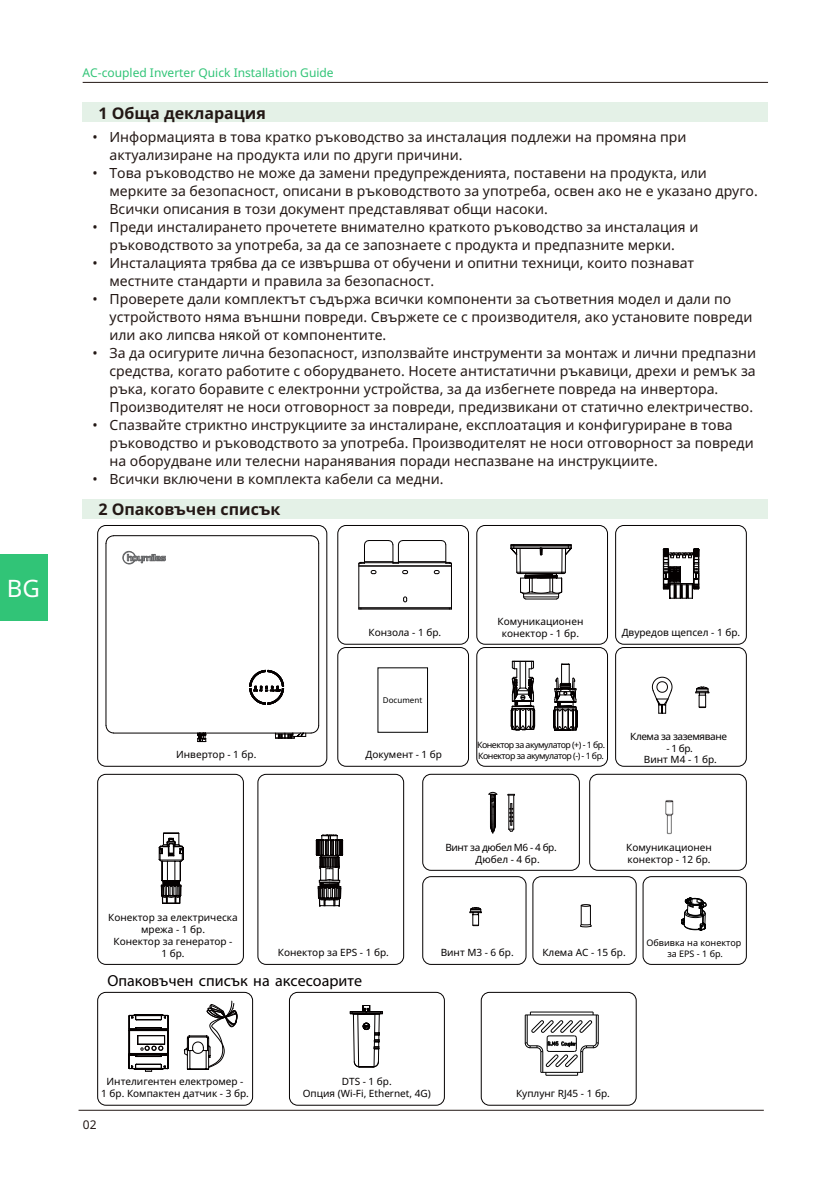
<style>
.page{position:relative;width:840px;height:1191px;background:#fff}
.page>*{position:absolute;margin:0;border:0;box-sizing:border-box;transform-origin:0 0}
.t1{font:24px "Noto Sans";color:#fff}
.t2{font:700 16px "Noto Sans";color:#231815}
.t3{font:16px "Myriad Pro";color:#040000}
.t4{font:14px/18px "Noto Sans";color:#231815}
.t5{font:12px "Noto Sans";color:#31c477}
.t6{font:12px "Noto Sans";color:#231815}
.t7{font:10px/12px "Noto Sans";color:#040000;text-align:center}
.t8{font:10px/11.6px "Noto Sans";letter-spacing:-.04em;color:#040000}
.t9{font:9px "Noto Sans";color:#040000}
.t10{font:8.8px/10.6px "Noto Sans";letter-spacing:-.06em;color:#040000}
.t11{font:8px "Noto Sans";color:#000}
</style>
<div class="page">
<hr style="left:78px;top:1110px;width:685px;height:1px;background:#231815">
<hr style="left:83px;top:82px;width:684px;height:1px;background:#231815">
<hr style="left:451px;top:563px;width:1px;height:46px;background:#040000">
<hr style="left:402px;top:540px;width:39px;height:1px;background:#040000">
<hr style="left:398px;top:561px;width:47px;height:1px;background:#040000">
<hr style="left:398px;top:562px;width:47px;height:1px;background:#040000">
<hr style="left:358px;top:565px;width:93px;height:1px;background:#040000">
<hr style="left:358px;top:607px;width:93px;height:1px;background:#040000">
<hr style="left:358px;top:609px;width:93px;height:1px;background:#040000">
<hr style="left:358px;top:563px;width:1px;height:46px;background:#040000">
<svg style="left:403px;top:596px;width:4px;height:6px"></svg>
<svg style="left:433px;top:540px;width:19px;height:34px"></svg>
<svg style="left:358px;top:540px;width:50px;height:34px"></svg>
<svg style="left:510px;top:544px;width:61px;height:56px"></svg>
<svg style="left:662px;top:548px;width:37px;height:51px"></svg>
<svg style="left:651px;top:676px;width:58px;height:38px"></svg>
<svg style="left:553px;top:663px;width:24px;height:68px"></svg>
<svg style="left:510px;top:660px;width:25px;height:71px"></svg>
<hr style="left:105px;top:543px;width:1px;height:182px;background:#040000">
<hr style="left:113px;top:732px;width:198px;height:1px;background:#040000">
<hr style="left:113px;top:535px;width:198px;height:1px;background:#040000">
<hr style="left:318px;top:543px;width:1px;height:182px;background:#040000">
<svg style="left:105px;top:724px;width:9px;height:10px"></svg>
<svg style="left:105px;top:535px;width:9px;height:9px"></svg>
<svg style="left:310px;top:535px;width:9px;height:9px"></svg>
<svg style="left:122px;top:550px;width:44px;height:15px"></svg>
<svg style="left:196px;top:669px;width:123px;height:73px"></svg>
<div style="left:615px;top:525px;width:131px;height:119px;border:1px solid #040000;border-radius:8px"></div>
<div style="left:476px;top:525px;width:131px;height:119px;border:1px solid #040000;border-radius:8px"></div>
<div style="left:337px;top:525px;width:131px;height:119px;border:1px solid #040000;border-radius:8px"></div>
<div style="left:615px;top:647px;width:131px;height:119px;border:1px solid #040000;border-radius:8px"></div>
<div style="left:476px;top:647px;width:131px;height:119px;border:1px solid #040000;border-radius:8px"></div>
<div style="left:337px;top:647px;width:131px;height:119px;border:1px solid #040000;border-radius:8px"></div>
<div style="left:97px;top:525px;width:230px;height:241px;border:1px solid #040000;border-radius:8px"></div>
<svg style="left:183px;top:1000px;width:55px;height:70px"></svg>
<svg style="left:128px;top:1014px;width:41px;height:58px"></svg>
<hr style="left:530px;top:1011px;width:62px;height:1px;background:#000">
<svg style="left:524px;top:1012px;width:75px;height:63px"></svg>
<div style="left:480px;top:992px;width:156px;height:113px;border:1px solid #040000;border-radius:8px"></div>
<svg style="left:349px;top:1005px;width:34px;height:62px"></svg>
<div style="left:289px;top:992px;width:155px;height:113px;border:1px solid #040000;border-radius:8px"></div>
<div style="left:97px;top:992px;width:156px;height:113px;border:1px solid #040000;border-radius:8px"></div>
<div style="left:257px;top:774px;width:147px;height:190px;border:1px solid #040000;border-radius:8px"></div>
<div style="left:97px;top:774px;width:147px;height:190px;border:1px solid #040000;border-radius:8px"></div>
<svg style="left:158px;top:832px;width:26px;height:72px"></svg>
<svg style="left:315px;top:834px;width:28px;height:73px"></svg>
<div style="left:422px;top:774px;width:157px;height:96px;border:1px solid #040000;border-radius:8px"></div>
<div style="left:589px;top:774px;width:157px;height:96px;border:1px solid #040000;border-radius:8px"></div>
<div style="left:642px;top:876px;width:104px;height:88px;border:1px solid #040000;border-radius:8px"></div>
<div style="left:532px;top:876px;width:104px;height:88px;border:1px solid #040000;border-radius:8px"></div>
<div style="left:422px;top:876px;width:104px;height:88px;border:1px solid #040000;border-radius:8px"></div>
<hr style="left:513px;top:795px;width:1px;height:34px;background:#040000">
<hr style="left:508px;top:795px;width:1px;height:34px;background:#040000">
<svg style="left:508px;top:803px;width:6px;height:29px"></svg>
<svg style="left:488px;top:791px;width:9px;height:43px"></svg>
<svg style="left:469px;top:907px;width:13px;height:19px"></svg>
<img style="left:665px;top:800px;width:9px;height:35px">
<svg style="left:580px;top:904px;width:12px;height:23px"></svg>
<div style="left:83px;top:102px;width:684px;height:20px;background:#e4f1e7"></div>
<div style="left:83px;top:499px;width:684px;height:19px;background:#e4f1e7"></div>
<svg style="left:681px;top:897px;width:25px;height:34px"></svg>
<div style="left:0;top:554px;width:47px;height:66px;background:#31c477"></div>
<h1 class="t1" style="left:7px;top:571px;width:35px">BG</h1>
<p class="t5" style="left:83px;top:64px;width:252px">AC-coupled Inverter Quick Installation Guide</p>
<p class="t2" style="left:98px;top:102px;width:169px">1 Обща декларация</p>
<p class="t4" style="left:109px;top:128px;width:578px;text-indent:-17px">• Информацията в това кратко ръководство за инсталация подлежи на промяна при актуализиране на продукта или по други причини.</p>
<p class="t4" style="left:109px;top:164px;width:649px;text-indent:-17px">• Това ръководство не може да замени предупрежденията, поставени на продукта, или мерките за безопасност, описани в ръководството за употреба, освен ако не е указано друго.<br>Всички описания в този документ представляват общи насоки.</p>
<p class="t4" style="left:92px;top:218px;width:607px;text-align:center">• Преди инсталирането прочетете внимателно краткото ръководство за инсталация и ръководството за употреба, за да се запознаете с продукта и предпазните мерки.</p>
<p class="t4" style="left:109px;top:254px;width:586px;text-indent:-17px">• Инсталацията трябва да се извършва от обучени и опитни техници, които познават местните стандарти и правила за безопасност.</p>
<p class="t4" style="left:109px;top:290px;width:644px;text-indent:-17px">• Проверете дали комплектът съдържа всички компоненти за съответния модел и дали по устройството няма външни повреди. Свържете се с производителя, ако установите повреди или ако липсва някой от компонентите.</p>
<p class="t4" style="left:109px;top:344px;width:647px;text-indent:-17px">• За да осигурите лична безопасност, използвайте инструменти за монтаж и лични предпазни средства, когато работите с оборудването. Носете антистатични ръкавици, дрехи и ремък за ръка, когато боравите с електронни устройства, за да избегнете повреда на инвертора.<br>Производителят не носи отговорност за повреди, предизвикани от статично електричество.</p>
<p class="t4" style="left:109px;top:416px;width:645px;text-indent:-17px">• Спазвайте стриктно инструкциите за инсталиране, експлоатация и конфигуриране в това ръководство и ръководството за употреба. Производителят не носи отговорност за повреди на оборудване или телесни наранявания поради неспазване на инструкциите.</p>
<p class="t4" style="left:92px;top:470px;width:352px">• Всички включени в комплекта кабели са медни.</p>
<p class="t2" style="left:98px;top:497px;width:183px">2 Опаковъчен списък</p>
<p class="t7" style="left:176px;top:748px;width:82px">Инвертор - 1 бр.</p>
<p class="t7" style="left:368px;top:626px;width:74px">Конзола - 1 бр.</p>
<p class="t7" style="left:497px;top:615px;width:87px">Комуникационен конектор - 1 бр.</p>
<p class="t7" style="left:621px;top:626px;width:120px">Двуредов щепсел - 1 бр.</p>
<p class="t11" style="left:382px;top:694px;width:41px">Document</p>
<p class="t7" style="left:365px;top:748px;width:78px">Документ - 1 бр</p>
<p class="t10" style="left:477px;top:740px;width:129px">Конектор за акумулатор (+) - 1 бр.<br>Конектор за акумулатор (-) - 1 бр.</p>
<p class="t8" style="left:630px;top:730px;width:98px">Клема за заземяване</p>
<p class="t7" style="left:643px;top:742px;width:75px">- 1 бр.<br>Винт M4 - 1 бр.</p>
<p class="t8" style="left:475px;top:842px;width:83px;text-indent:-30px">Винт за дюбел M6 - 4 бр.<br>Дюбел - 4 бр.</p>
<p class="t7" style="left:625px;top:841px;width:87px;text-align:left">Комуникационен конектор - 12 бр.</p>
<p class="t7" style="left:108px;top:911px;width:131px">Конектор за електрическа мрежа - 1 бр.<br>Конектор за генератор -<br>1 бр.</p>
<p class="t9" style="left:646px;top:936px;width:96px">Обвивка на конектор</p>
<p class="t7" style="left:278px;top:946px;width:112px">Конектор за EPS - 1 бр.</p>
<p class="t9" style="left:667px;top:947px;width:57px">за EPS - 1 бр.</p>
<p class="t7" style="left:440px;top:946px;width:75px">Винт M3 - 6 бр.</p>
<p class="t7" style="left:542px;top:946px;width:85px">Клема AC - 15 бр.</p>
<p class="t3" style="left:107px;top:970px;width:256px">Опаковъчен списък на аксесоарите</p>
<p class="t7" style="left:101px;top:1076px;width:149px">Интелигентен електромер -<br>1 бр. Компактен датчик - 3 бр.</p>
<p class="t7" style="left:302px;top:1076px;width:129px">DTS - 1 бр.<br>Опция (Wi-Fi, Ethernet, 4G)</p>
<p class="t6" style="left:83px;top:1116px;width:15px">02</p>
<p class="t7" style="left:516px;top:1087px;width:95px">Куплунг RJ45 - 1 бр.</p>
</div>
